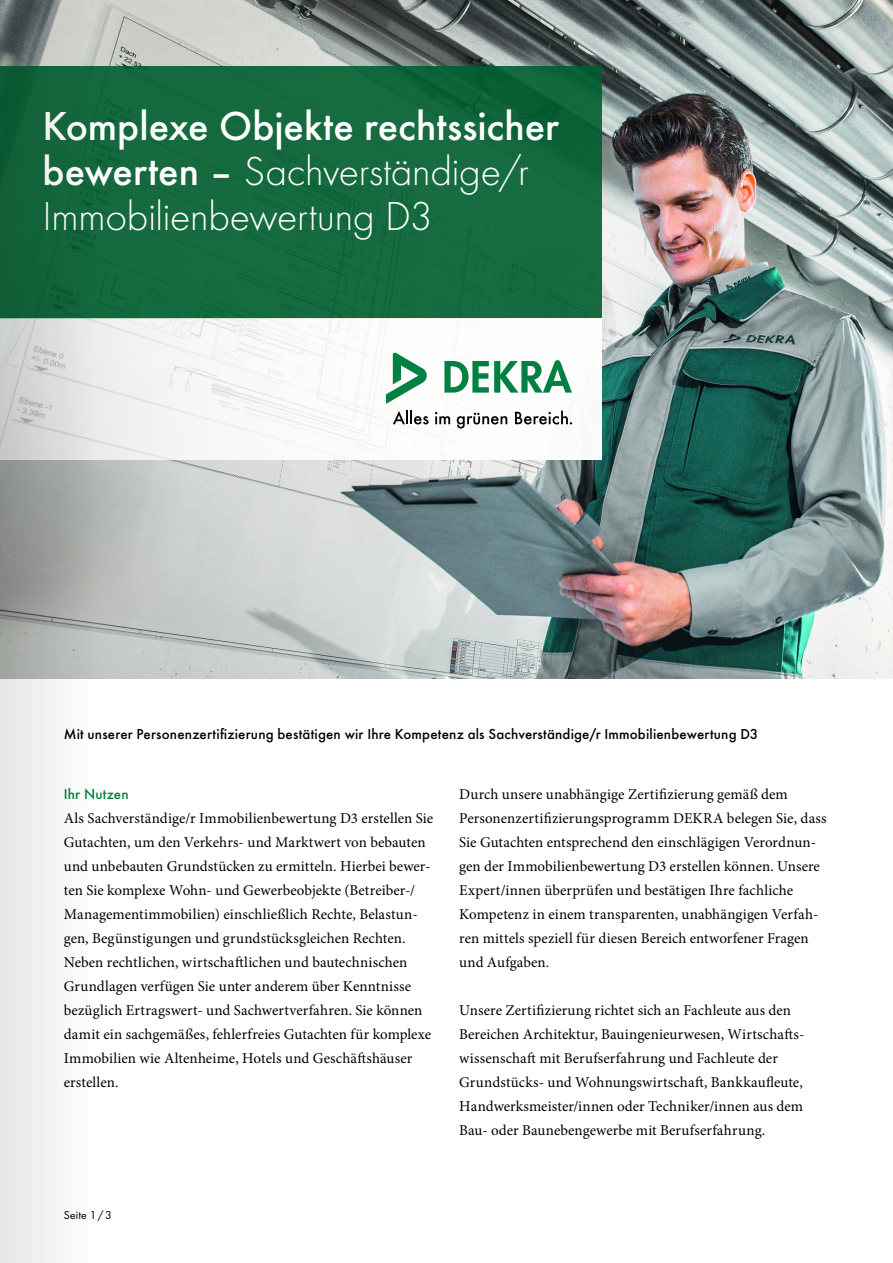
<style>
.page{position:relative;width:893px;height:1263px;background:#fff}
.page>*{position:absolute;margin:0;border:0;box-sizing:border-box;transform-origin:0 0}
.t1{font:300 42px/45px "Futura";letter-spacing:-.01em;color:#fff}
.t2{font:15px/24px "Minion Pro";letter-spacing:.005em;color:#000}
.t3{font:500 15px "Futura";letter-spacing:.01em;color:#000}
.t4{font:500 15px "Futura";letter-spacing:.01em;color:#008142}
.t5{font:12px "Futura Boo";letter-spacing:.015em;color:#000}
.s1{font-weight:500}
</style>
<div class="page">
<img style="left:96px;top:0;width:797px;height:679px">
<div style="left:0;top:67px;width:602px;height:252px;background:#166a3f"></div>
<div style="left:0;top:319px;width:602px;height:141px;background:linear-gradient(to bottom,#f8f8f8,#f7f7f7)"></div>
<svg style="left:444px;top:360px;width:128px;height:33px"></svg>
<svg style="left:386px;top:353px;width:41px;height:51px"></svg>
<svg style="left:393px;top:411px;width:36px;height:13px"></svg>
<svg style="left:435px;top:412px;width:15px;height:12px"></svg>
<svg style="left:457px;top:413px;width:50px;height:15px"></svg>
<svg style="left:515px;top:411px;width:57px;height:13px"></svg>
<svg style="left:0;top:0;width:96px;height:1263px"></svg>
<h1 class="t1" style="left:43px;top:102px;width:518px"><span class="s1">Komplexe Objekte rechtssicher bewerten –</span> Sachverständige/r<br>Immobilienbewertung D3</h1>
<p class="t3" style="left:64px;top:722px;width:696px">Mit unserer Personenzertifizierung bestätigen wir Ihre Kompetenz als Sachverständige/r Immobilienbewertung D3</p>
<p class="t4" style="left:64px;top:782px;width:66px">Ihr Nutzen</p>
<p class="t2" style="left:64px;top:806px;width:371px">Als Sachverständige/r Immobilienbewertung D3 erstellen Sie Gutachten, um den Verkehrs- und Marktwert von bebauten und unbebauten Grundstücken zu ermitteln. Hierbei bewer&shy;ten Sie komplexe Wohn- und Gewerbeobjekte (Betreiber-/ Managementimmobilien) einschließlich Rechte, Belastun&shy;gen, Begünstigungen und grundstücksgleichen Rechten.<br>Neben rechtlichen, wirtschaftlichen und bautechnischen Grundlagen verfügen Sie unter anderem über Kenntnisse bezüglich Ertragswert- und Sachwertverfahren. Sie können damit ein sachgemäßes, fehlerfreies Gutachten für komplexe Immobilien wie Altenheime, Hotels und Geschäftshäuser erstellen.</p>
<p class="t2" style="left:459px;top:782px;width:369px">Durch unsere unabhängige Zertifizierung gemäß dem Personenzertifizierungsprogramm DEKRA belegen Sie, dass Sie Gutachten entsprechend den einschlägigen Verordnun&shy;gen der Immobilienbewertung D3 erstellen können. Unsere Expert/innen überprüfen und bestätigen Ihre fachliche Kompetenz in einem transparenten, unabhängigen Verfah&shy;ren mittels speziell für diesen Bereich entworfener Fragen und Aufgaben.</p>
<p class="t2" style="left:459px;top:998px;width:347px">Unsere Zertifizierung richtet sich an Fachleute aus den Bereichen Architektur, Bauingenieurwesen, Wirtschafts&shy;wissenschaft mit Berufserfahrung und Fachleute der Grundstücks- und Wohnungswirtschaft, Bankkaufleute, Handwerksmeister/innen oder Techniker/innen aus dem Bau- oder Baunebengewerbe mit Berufserfahrung.</p>
<p class="t5" style="left:64px;top:1206px;width:50px">Seite 1/3</p>
</div>
